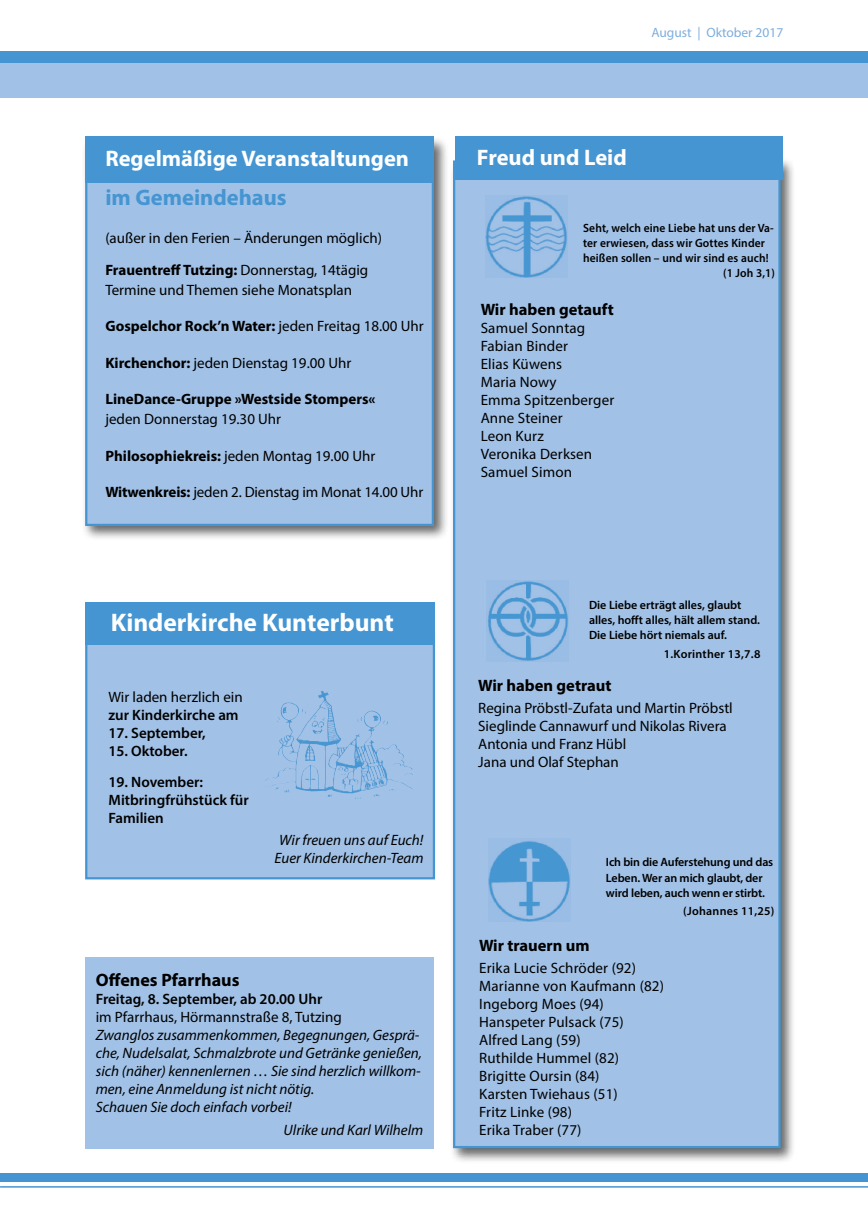
<style>
.page{position:relative;width:868px;height:1212px;background:#fff}
.page>*{position:absolute;margin:0;border:0;box-sizing:border-box;transform-origin:0 0}
.t1{font:700 25.5px "Myriad Pro";color:#fff}
.t2{font:700 22.5px "Myriad Pro";color:#fff}
.t3{font:700 22.5px "Myriad Pro";color:#4495d1}
.t4{font:700 18px "Myriad Pro";color:#000}
.t5{font:700 16.5px "Myriad Pro";color:#000}
.t6{font:15px/18px "Myriad Pro";color:#000}
.t7{font:italic 15px/18px "Myriad Pro";color:#000}
.t8{font:600 15px/18px "Myriad Pro";color:#000}
.t9{font:700 15px "Myriad Pro";color:#000}
.t10{font:13.5px "Myriad Pro";color:#7eaedd}
.t11{font:600 12px/15px "Myriad Pro";color:#000}
.t12{font:600 12px "Myriad Pro";color:#000;scale:.96 1}
.t13{font:600 12px "Myriad Pro";letter-spacing:.02em;color:#000}
.s1{font-weight:700}
.s2{font-weight:400}
</style>
<div class="page">
<div style="left:0;top:51px;width:867px;height:21px;background:#4495d1"></div>
<div style="left:0;top:64px;width:867px;height:34px;background:#a1c1e6"></div>
<div style="left:449px;top:157px;width:346px;height:1006px;background:#000;opacity:.6"></div>
<div style="left:453px;top:160px;width:327px;height:988px;background:#a1c1e6;border:2px solid #4495d1"></div>
<div style="left:455px;top:137px;width:327px;height:43px;background:#4495d1"></div>
<div style="left:82px;top:135px;width:367px;height:406px;background:#000;opacity:.6"></div>
<div style="left:85px;top:139px;width:349px;height:387px;background:#a1c1e6;border:2px solid #4495d1"></div>
<div style="left:85px;top:136px;width:349px;height:46px;background:#4495d1"></div>
<div style="left:1px;top:1173px;width:866px;height:9px;background:#4495d1"></div>
<hr style="left:1px;top:1186px;width:866px;height:1px;background:#4495d1">
<div style="left:85px;top:632px;width:350px;height:247px;background:#a1c1e6;border:2px solid #4495d1"></div>
<img style="left:485px;top:196px;width:82px;height:81px">
<img style="left:486px;top:581px;width:82px;height:81px">
<img style="left:488px;top:840px;width:82px;height:82px">
<div style="left:85px;top:957px;width:349px;height:191px;background:#a1c1e6"></div>
<div style="left:85px;top:602px;width:350px;height:43px;background:#4495d1"></div>
<svg style="left:265px;top:692px;width:148px;height:107px"></svg>
<img style="left:310px;top:691px;width:14px;height:28px">
<h2 class="t2" style="left:105px;top:144px;width:305px">Regelmäßige Veranstaltungen</h2>
<h2 class="t3" style="left:105px;top:182px;width:183px">im Gemeindehaus</h2>
<p class="t6" style="left:105px;top:222px;width:278px;line-height:32.2px">(außer in den Ferien – Änderungen möglich)<br><span class="s1">Frauentreff Tutzing:</span> Donnerstag, 14tägig</p>
<p class="t6" style="left:105px;top:281px;width:248px">Termine und Themen siehe Monatsplan</p>
<p class="t9" style="left:105px;top:317px;width:320px">Gospelchor Rock’n Water: <span class="s2">jeden Freitag 18.00 Uhr</span></p>
<p class="t6" style="left:105px;top:354px;width:247px"><span class="s1">Kirchenchor:</span> jeden Dienstag 19.00 Uhr</p>
<p class="t9" style="left:105px;top:390px;width:271px">LineDance-Gruppe »Westside Stompers«</p>
<p class="t6" style="left:105px;top:410px;width:177px">jeden Donnerstag 19.30 Uhr</p>
<p class="t6" style="left:105px;top:446px;width:271px"><span class="s1">Philosophiekreis:</span> jeden Montag 19.00 Uhr</p>
<p class="t6" style="left:105px;top:483px;width:319px"><span class="s1">Witwenkreis:</span> jeden 2. Dienstag im Monat 14.00 Uhr</p>
<h1 class="t1" style="left:111px;top:606px;width:284px">Kinderkirche Kunterbunt</h1>
<p class="t6" style="left:108px;top:688px;width:136px">Wir laden herzlich ein</p>
<p class="t8" style="left:108px;top:706px;width:132px">zur Kinderkirche am</p>
<p class="t8" style="left:108px;top:724px;width:99px">17. September,</p>
<p class="t8" style="left:108px;top:742px;width:81px">15. Oktober.</p>
<p class="t8" style="left:108px;top:772px;width:142px">19. November:<br>Mitbringfrühstück für<br>Familien</p>
<p class="t7" style="left:274px;top:831px;width:150px;text-align:center">Wir freuen uns auf Euch!<br>Euer Kinderkirchen-Team</p>
<p class="t4" style="left:96px;top:968px;width:145px">Offenes Pfarrhaus</p>
<p class="t8" style="left:96px;top:990px;width:228px">Freitag, 8. September, ab 20.00 Uhr</p>
<p class="t6" style="left:96px;top:1008px;width:247px">im Pfarrhaus, Hörmannstraße 8, Tutzing</p>
<p class="t7" style="left:96px;top:1026px;width:328px">Zwanglos zusammenkommen, Begegnungen, Gesprä&shy;che, Nudelsalat, Schmalzbrote und Getränke genießen, sich (näher) kennenlernen … Sie sind herzlich willkom&shy;men, eine Anmeldung ist nicht nötig.<br>Schauen Sie doch einfach vorbei!</p>
<p class="t7" style="left:283px;top:1120px;width:141px">Ulrike und Karl Wilhelm</p>
<p class="t10" style="left:651px;top:24px;width:133px">August | Oktober 2017</p>
<h2 class="t2" style="left:477px;top:142px;width:151px">Freud und Leid</h2>
<p class="t12" style="left:583px;top:220px;width:200px">Seht, welch eine Liebe hat uns der Va-</p>
<p class="t12" style="left:583px;top:235px;width:191px">ter erwiesen, dass wir Gottes Kinder</p>
<p class="t12" style="left:583px;top:250px;width:195px">heißen sollen – und wir sind es auch!</p>
<p class="t12" style="left:723px;top:265px;width:55px">(1 Joh 3,1)</p>
<p class="t5" style="left:480px;top:298px;width:135px">Wir haben getauft</p>
<p class="t6" style="left:480px;top:318px;width:135px">Samuel Sonntag<br>Fabian Binder<br>Elias Küwens<br>Maria Nowy<br>Emma Spitzenberger<br>Anne Steiner<br>Leon Kurz<br>Veronika Derksen<br>Samuel Simon</p>
<p class="t11" style="left:589px;top:598px;width:172px">Die Liebe erträgt alles, glaubt alles, hofft alles, hält allem stand.<br>Die Liebe hört niemals auf.</p>
<p class="t13" style="left:663px;top:646px;width:98px">1.Korinther 13,7.8</p>
<p class="t5" style="left:478px;top:674px;width:135px">Wir haben getraut</p>
<p class="t6" style="left:478px;top:699px;width:256px">Regina Pröbstl-Zufata und Martin Pröbstl<br>Sieglinde Cannawurf und Nikolas Rivera<br>Antonia und Franz Hübl<br>Jana und Olaf Stephan</p>
<p class="t5" style="left:479px;top:934px;width:112px">Wir trauern um</p>
<p class="t11" style="left:606px;top:854px;width:169px;line-height:15.8px">Ich bin die Auferstehung und das<br>Leben. Wer an mich glaubt, der wird leben, auch wenn er stirbt.</p>
<p class="t13" style="left:683px;top:903px;width:93px">(Johannes 11,25)</p>
<p class="t6" style="left:479px;top:959px;width:186px">Erika Lucie Schröder (92)<br>Marianne von Kaufmann (82)<br>Ingeborg Moes (94)<br>Hanspeter Pulsack (75)<br>Alfred Lang (59)<br>Ruthilde Hummel (82)<br>Brigitte Oursin (84)<br>Karsten Twiehaus (51)<br>Fritz Linke (98)<br>Erika Traber (77)</p>
</div>
